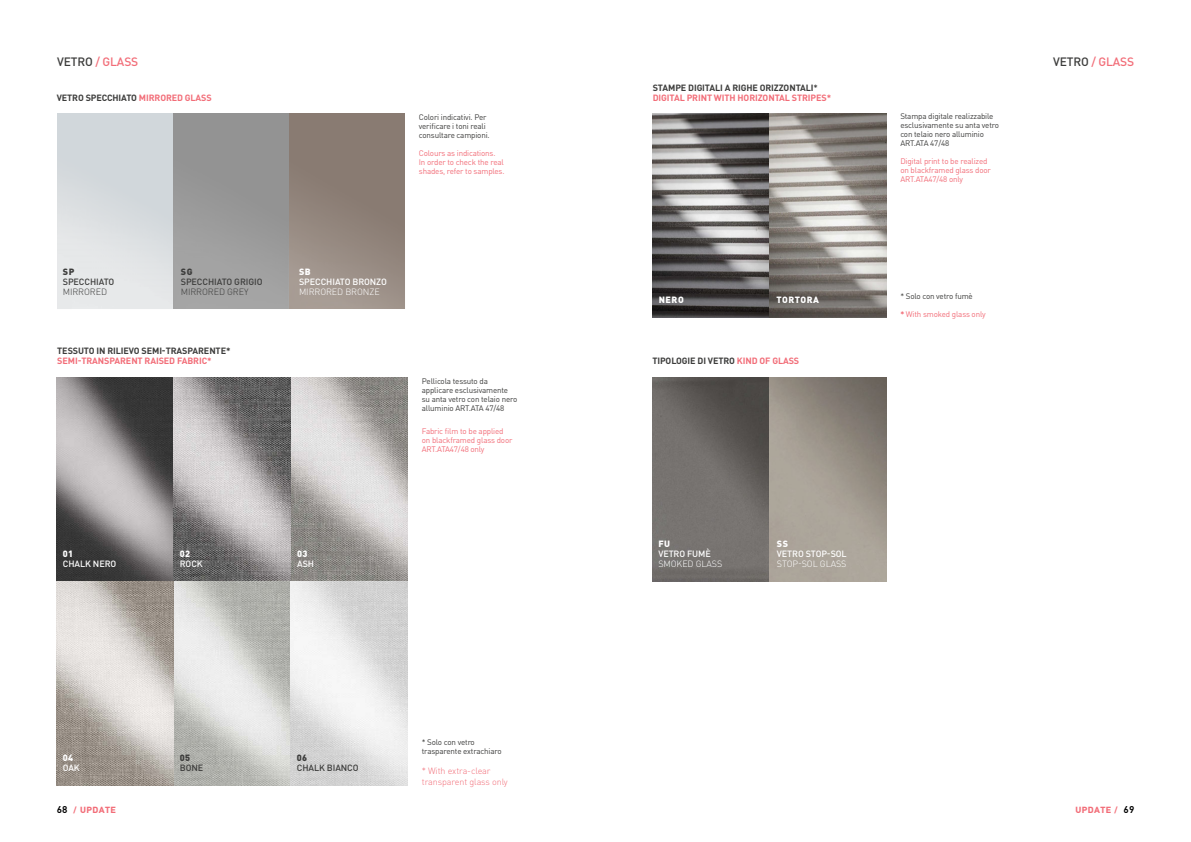
<style>
.page{position:relative;width:1191px;height:842px;background:#fff}
.page>*{position:absolute;margin:0;border:0;box-sizing:border-box;transform-origin:0 0}
.t1{font:500 12px "DIN Pro";letter-spacing:-.01em;color:#f26d78}
.t2{font:700 9px/10px "DIN Pro";letter-spacing:-.01em;color:#f26d78}
.t3{font:700 9px "DIN Pro";letter-spacing:-.01em;color:#3c3c3b}
.t4{font:500 9px "DIN Pro";letter-spacing:-.01em;color:#fff}
.t5{font:500 9px "DIN Pro";letter-spacing:-.01em;color:#3c3c3b}
.t6{font:300 9px "DIN Pro";letter-spacing:-.01em;color:#fff}
.t7{font:300 9px/11px "DIN Pro";letter-spacing:-.01em;color:#f26d78}
.t8{font:900 9px "DIN Pro";letter-spacing:.06em;color:#fff}
.t9{font:300 9px "DIN Pro";letter-spacing:-.01em;color:#3c3c3b}
.t10{font:700 9px "PF Din Text Pro";letter-spacing:.055em;color:#f26d78}
.t11{font:900 9px "DIN Pro";letter-spacing:.055em;color:#3c3c3b}
.t12{font:8px/9px "DIN Pro";letter-spacing:-.02em;color:#3c3c3b}
.t13{font:8px/9px "DIN Pro";letter-spacing:-.02em;color:#f26d78}
.s1{color:#3c3c3b}
.s2{color:#f26d78}
.s3{font-weight:500;color:#3c3c3b}
.s4{font-weight:700}
.s5{font-style:inherit}
.s6{font-weight:500;font-size:10px;color:#000}
</style>
<div class="page">
<div style="left:173px;top:113px;width:116px;height:196px;background:linear-gradient(to right,#9c9c9c,#979797)"></div>
<div style="left:289px;top:113px;width:116px;height:196px;background:linear-gradient(to bottom,#82736a,#a1968d)"></div>
<img style="left:57px;top:378px;width:351px;height:407px">
<img style="left:652px;top:378px;width:234px;height:204px">
<img style="left:652px;top:113px;width:234px;height:204px">
<h1 class="t1" style="left:57px;top:53px;width:83px"><span class="s1">VETRO</span> / GLASS</h1>
<h1 class="t1" style="left:1053px;top:53px;width:83px"><span class="s1">VETRO</span> / GLASS</h1>
<p class="t3" style="left:57px;top:91px;width:156px">VETRO SPECCHIATO <span class="s2">MIRRORED GLASS</span></p>
<p class="t12" style="left:419px;top:112px;width:72px">Colori indicativi. Per verificare i toni reali consultare campioni.</p>
<p class="t13" style="left:419px;top:148px;width:87px">Colours as indications.<br>In order to check the real shades, refer to samples.</p>
<p class="t2" style="left:652px;top:82px;width:180px"><span class="s1">STAMPE DIGITALI A RIGHE ORIZZONTALI</span><span class="s3">*<br></span>DIGITAL PRINT WITH HORIZONTAL STRIPES*</p>
<p class="t12" style="left:900px;top:112px;width:100px">Stampa digitale realizzabile esclusivamente su anta vetro con telaio nero alluminio<br>ART.ATA 47/48</p>
<p class="t13" style="left:900px;top:157px;width:92px">Digital print to be realized on blackframed glass door<br>ART.ATA47/48 only</p>
<p class="t11" style="left:63px;top:266px;width:13px">SP</p>
<p class="t5" style="left:63px;top:276px;width:53px">SPECCHIATO</p>
<p class="t9" style="left:63px;top:286px;width:46px">MIRRORED</p>
<p class="t11" style="left:181px;top:266px;width:13px">SG</p>
<p class="t5" style="left:181px;top:276px;width:83px">SPECCHIATO GRIGIO</p>
<p class="t9" style="left:181px;top:286px;width:69px">MIRRORED GREY</p>
<p class="t8" style="left:299px;top:266px;width:13px">SB</p>
<p class="t4" style="left:299px;top:276px;width:89px">SPECCHIATO BRONZO</p>
<p class="t6" style="left:299px;top:286px;width:82px">MIRRORED BRONZE</p>
<p class="t8" style="left:659px;top:293px;width:27px">NERO</p>
<p class="t8" style="left:776px;top:293px;width:44px">TORTORA</p>
<p class="t12" style="left:900px;top:291px;width:74px">* Solo con vetro fumè</p>
<p class="t13" style="left:900px;top:309px;width:87px"><span class="s4">*</span> With smoked glass only</p>
<p class="t3" style="left:57px;top:344px;width:175px">TESSUTO IN RILIEVO SEMI-TRASPARENTE*</p>
<p class="t2" style="left:57px;top:355px;width:156px">SEMI-TRANSPARENT RAISED FABRIC*</p>
<p class="t3" style="left:652px;top:354px;width:148px">TIPOLOGIE DI VETRO <span class="s2">KIND OF GLASS</span></p>
<p class="t12" style="left:422px;top:376px;width:97px">Pellicola tessuto da applicare esclusivamente su anta vetro con telaio nero alluminio <span class="s5">ART.ATA 47/48</span></p>
<p class="t13" style="left:422px;top:426px;width:92px">Fabric film to be applied on blackframed glass door<br>ART.ATA47/48 only</p>
<p class="t8" style="left:63px;top:548px;width:12px">01</p>
<p class="t4" style="left:63px;top:558px;width:55px">CHALK NERO</p>
<p class="t8" style="left:180px;top:548px;width:12px">02</p>
<p class="t4" style="left:180px;top:558px;width:25px">ROCK</p>
<p class="t8" style="left:297px;top:548px;width:12px">03</p>
<p class="t4" style="left:297px;top:558px;width:18px">ASH</p>
<p class="t8" style="left:658px;top:538px;width:13px">FU</p>
<p class="t4" style="left:658px;top:548px;width:54px">VETRO FUMÈ</p>
<p class="t6" style="left:658px;top:558px;width:65px">SMOKED GLASS</p>
<p class="t8" style="left:777px;top:538px;width:13px">SS</p>
<p class="t4" style="left:777px;top:548px;width:71px">VETRO STOP-SOL</p>
<p class="t6" style="left:777px;top:558px;width:71px">STOP-SOL GLASS</p>
<p class="t8" style="left:63px;top:752px;width:12px">04</p>
<p class="t4" style="left:63px;top:762px;width:19px">OAK</p>
<p class="t11" style="left:180px;top:752px;width:12px">05</p>
<p class="t5" style="left:180px;top:762px;width:25px">BONE</p>
<p class="t11" style="left:297px;top:752px;width:12px">06</p>
<p class="t5" style="left:297px;top:762px;width:63px">CHALK BIANCO</p>
<p class="t12" style="left:422px;top:737px;width:81px">* Solo con vetro trasparente extrachiaro</p>
<p class="t7" style="left:422px;top:765px;width:87px">* With extra-clear transparent glass only</p>
<p class="t10" style="left:57px;top:804px;width:61px"><span class="s6">68</span> / UPDATE</p>
<p class="t10" style="left:1075px;top:804px;width:60px">UPDATE / <span class="s6">69</span></p>
</div>
